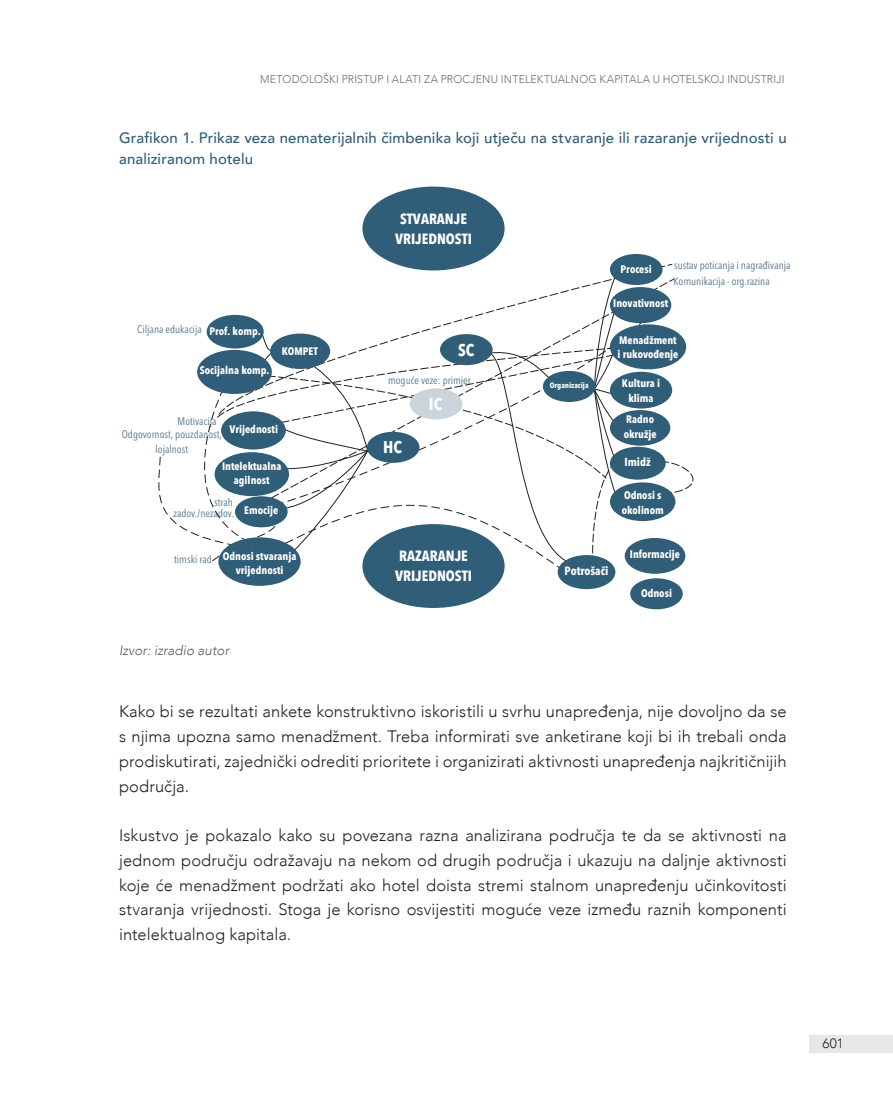
<style>
.page{position:relative;width:893px;height:1106px;background:#fff}
.page>*{position:absolute;margin:0;border:0;box-sizing:border-box;transform-origin:0 0}
.t1{font:700 condensed 16.8px "Avenir Next";color:#fff}
.t2{font:300 16.5px/24.8px "Avenir";letter-spacing:.005em;color:#231f20;text-align:justify}
.t3{font:500 15px/21px "Avenir";letter-spacing:.01em;color:#305d77}
.t4{font:700 condensed 14.7px/20.1px "Avenir Next";color:#fff}
.t5{font:italic 300 13.5px "Avenir";color:#57585a}
.t6{font:300 13.5px "Avenir";color:#231f20}
.t7{font:700 condensed 11.85px "Avenir Next";color:#fff}
.t8{font:700 condensed 11.55px "Avenir Next";color:#fff}
.t9{font:300 11.25px "Avenir";color:#6c6d70;scale:.95 1}
.t10{font:700 condensed 10.8px/14.9px "Avenir Next";color:#fff;text-align:center}
.t11{font:condensed 10.8px/13.6px "Avenir Next";color:#51738a}
.t12{font:700 condensed 7.8px "Avenir Next";color:#fff}
</style>
<div class="page">
<div style="left:810px;top:1035px;width:83px;height:17px;background:#e6e7e9"></div>
<div style="left:362px;top:524px;width:143px;height:84px;background:#305d77;border-radius:50%"></div>
<div style="left:625px;top:538px;width:60px;height:36px;background:#305d77;border-radius:50%"></div>
<div style="left:630px;top:578px;width:53px;height:31px;background:#305d77;border-radius:50%"></div>
<svg style="left:661px;top:461px;width:33px;height:34px"></svg>
<svg style="left:158px;top:275px;width:490px;height:299px"></svg>
<svg style="left:250px;top:315px;width:399px;height:198px"></svg>
<div style="left:362px;top:187px;width:143px;height:83px;background:#305d77;border-radius:50%"></div>
<div style="left:270px;top:333px;width:60px;height:36px;background:#305d77;border-radius:50%"></div>
<div style="left:207px;top:315px;width:57px;height:33px;background:#305d77;border-radius:50%"></div>
<div style="left:197px;top:350px;width:75px;height:44px;background:#305d77;border-radius:50%"></div>
<div style="left:221px;top:411px;width:65px;height:38px;background:#305d77;border-radius:50%"></div>
<div style="left:215px;top:452px;width:74px;height:44px;background:#305d77;border-radius:50%"></div>
<div style="left:235px;top:496px;width:53px;height:31px;background:#305d77;border-radius:50%"></div>
<div style="left:218px;top:537px;width:83px;height:49px;background:#305d77;border-radius:50%"></div>
<div style="left:610px;top:482px;width:65px;height:39px;background:#305d77;border-radius:50%"></div>
<div style="left:610px;top:410px;width:60px;height:36px;background:#305d77;border-radius:50%"></div>
<div style="left:610px;top:447px;width:56px;height:32px;background:#305d77;border-radius:50%"></div>
<div style="left:610px;top:372px;width:62px;height:36px;background:#305d77;border-radius:50%"></div>
<div style="left:610px;top:324px;width:76px;height:45px;background:#305d77;border-radius:50%"></div>
<div style="left:610px;top:287px;width:61px;height:36px;background:#305d77;border-radius:50%"></div>
<div style="left:610px;top:254px;width:53px;height:31px;background:#305d77;border-radius:50%"></div>
<div style="left:543px;top:371px;width:52px;height:31px;background:#305d77;border-radius:50%"></div>
<div style="left:558px;top:555px;width:57px;height:34px;background:#305d77;border-radius:50%"></div>
<div style="left:367px;top:432px;width:52px;height:31px;background:#305d77;border-radius:50%"></div>
<p class="t9" style="left:260px;top:72px;width:9px">metodološki</p>
<p class="t9" style="left:342px;top:72px;width:8px">pristup</p>
<p class="t9" style="left:386px;top:72px;width:13px">i alati</p>
<p class="t9" style="left:424px;top:72px;width:26px">za procjenu</p>
<p class="t9" style="left:501px;top:72px;width:9px">intelektualnog</p>
<p class="t9" style="left:600px;top:72px;width:8px">kapitala</p>
<p class="t9" style="left:653px;top:72px;width:19px">u hotelskoj</p>
<p class="t9" style="left:727px;top:72px;width:7px">industriji</p>
<p class="t3" style="left:119px;top:126px;width:669px">Grafikon 1. Prikaz veza nematerijalnih čimbenika koji utječu na stvaranje ili razaranje vrijednosti u analiziranom hotelu</p>
<p class="t11" style="left:137px;top:322px;width:66px">Ciljana edukacija</p>
<p class="t10" style="left:209px;top:323px;width:53px">Prof. komp.</p>
<p class="t10" style="left:200px;top:362px;width:71px">Socijalna komp.</p>
<p class="t10" style="left:282px;top:344px;width:38px">KOMPET</p>
<p class="t11" style="left:122px;top:414px;width:102px;text-indent:56px">Motivacija<br>Odgovornost, pouzdanost,</p>
<p class="t11" style="left:156px;top:442px;width:34px">lojalnost</p>
<p class="t10" style="left:229px;top:422px;width:50px">Vrijednosti</p>
<p class="t10" style="left:222px;top:458px;width:61px">Intelektualna agilnost</p>
<p class="t10" style="left:244px;top:502px;width:35px">Emocije</p>
<p class="t10" style="left:223px;top:548px;width:75px">Odnosi stvaranja vrijednosti</p>
<p class="t11" style="left:173px;top:496px;width:62px;line-height:11.6px;text-align:right">strah zadov./nezadov.</p>
<p class="t11" style="left:174px;top:553px;width:39px">timski rad</p>
<p class="t5" style="left:119px;top:642px;width:112px">Izvor: izradio autor</p>
<p class="t4" style="left:395px;top:208px;width:79px;text-align:center">STVARANJE<br>VRIJEDNOSTI</p>
<p class="t1" style="left:458px;top:339px;width:18px">SC</p>
<p class="t11" style="left:388px;top:373px;width:84px">moguće veze: primjer</p>
<p class="t1" style="left:383px;top:437px;width:20px">HC</p>
<p class="t1" style="left:429px;top:394px;width:15px">IC</p>
<p class="t12" style="left:550px;top:381px;width:40px">Organizacija</p>
<p class="t10" style="left:621px;top:262px;width:33px">Procesi</p>
<p class="t11" style="left:674px;top:258px;width:118px">sustav poticanja i nagrađivanja</p>
<p class="t11" style="left:673px;top:274px;width:98px">Komunikacija - org.razina</p>
<p class="t10" style="left:613px;top:296px;width:57px">Inovativnost</p>
<p class="t10" style="left:617px;top:332px;width:62px;text-align:left">Menadžment i rukovođenje</p>
<p class="t10" style="left:622px;top:375px;width:40px">Kultura i klima</p>
<p class="t10" style="left:624px;top:412px;width:34px;text-align:left">Radno okružje</p>
<p class="t8" style="left:624px;top:455px;width:28px">Imidž</p>
<p class="t10" style="left:622px;top:488px;width:44px;text-align:left">Odnosi s okolinom</p>
<p class="t4" style="left:395px;top:546px;width:79px">RAZARANJE<br>VRIJEDNOSTI</p>
<p class="t10" style="left:630px;top:546px;width:52px">Informacije</p>
<p class="t10" style="left:641px;top:585px;width:32px">Odnosi</p>
<p class="t7" style="left:565px;top:564px;width:45px">Potrošači</p>
<p class="t2" style="left:119px;top:699px;width:669px">Kako bi se rezultati ankete konstruktivno iskoristili u svrhu unapređenja, nije dovoljno da se s njima upozna samo menadžment. Treba informirati sve anketirane koji bi ih trebali onda prodiskutirati, zajednički odrediti prioritete i organizirati aktivnosti unapređenja najkritičnijih područja.</p>
<p class="t2" style="left:119px;top:823px;width:669px">Iskustvo je pokazalo kako su povezana razna analizirana područja te da se aktivnosti na jednom području odražavaju na nekom od drugih područja i ukazuju na daljnje aktivnosti koje će menadžment podržati ako hotel doista stremi stalnom unapređenju učinkovitosti stvaranja vrijednosti. Stoga je korisno osvijestiti moguće veze između raznih komponenti intelektualnog kapitala.</p>
<p class="t6" style="left:822px;top:1035px;width:23px">601</p>
</div>
